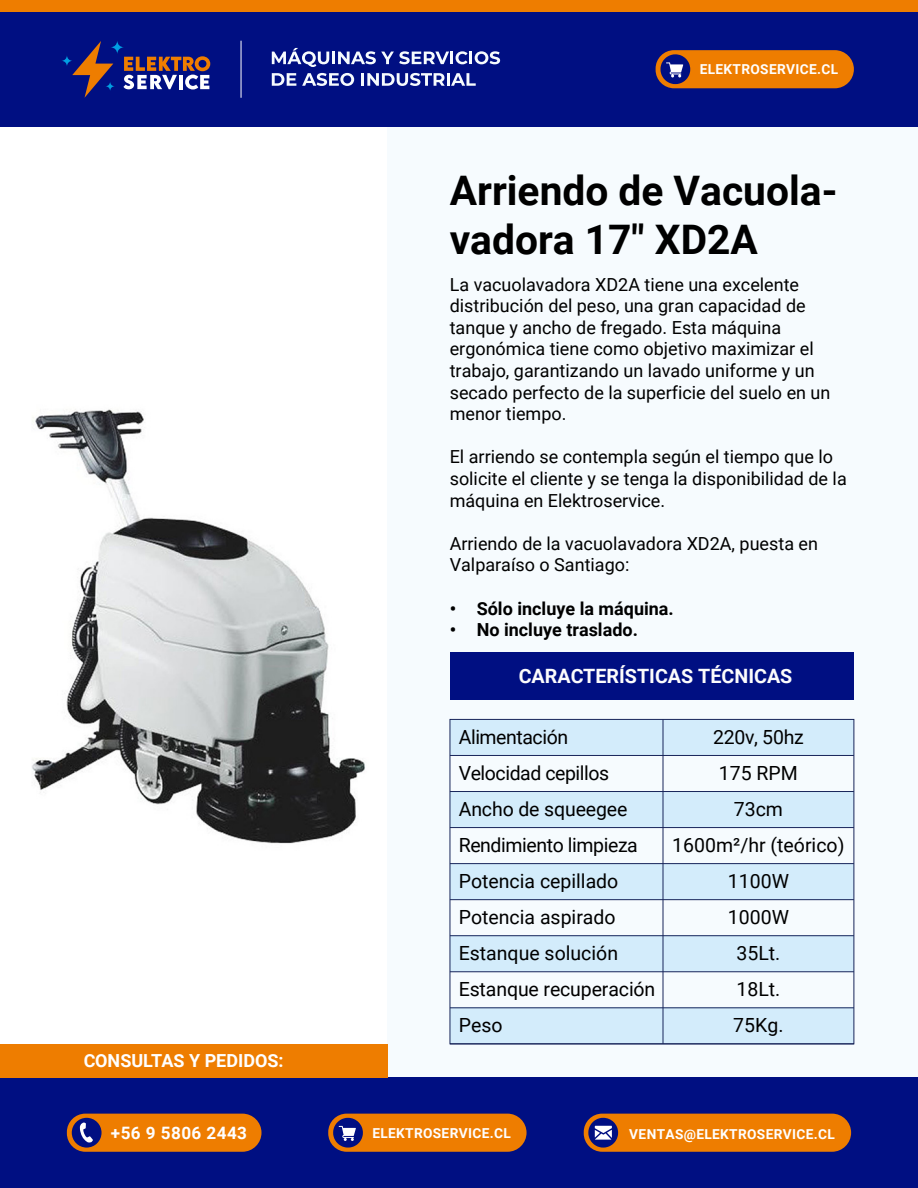
<style>
.page{position:relative;width:918px;height:1188px;background:#fff}
.page>*{position:absolute;margin:0;border:0;box-sizing:border-box;transform-origin:0 0}
.t1{font:700 40.65px/48.9px "Roboto";color:#000}
.t2{font:700 19.65px "Roboto";color:#fcfcfc}
.t3{font:19.5px/36px "Roboto";color:#000}
.t4{font:18px/21.6px "Roboto";color:#000}
.t5{font:700 18px "Roboto";color:#000}
.t6{font:700 18px "Roboto";color:#fff}
.t7{font:700 17.1px "Roboto";letter-spacing:.025em;color:#fff}
.t8{font:700 13.65px "Roboto";letter-spacing:.025em;color:#fff}
</style>
<div class="page">
<img style="left:32px;top:409px;width:333px;height:435px">
<div style="left:387px;top:118px;width:531px;height:991px;background:#f6fbfe"></div>
<div style="left:0;top:12px;width:918px;height:115px;background:#000f82"></div>
<div style="left:0;top:1077px;width:918px;height:111px;background:#000f82"></div>
<div style="left:0;top:0;width:918px;height:12px;background:#ee7d00"></div>
<svg style="left:272px;top:48px;width:228px;height:19px"></svg>
<svg style="left:272px;top:73px;width:24px;height:13px"></svg>
<svg style="left:302px;top:73px;width:52px;height:13px"></svg>
<svg style="left:361px;top:73px;width:115px;height:13px"></svg>
<div style="left:0;top:1044px;width:387px;height:33px;background:#ee7d00"></div>
<svg style="left:72px;top:41px;width:41px;height:57px"></svg>
<svg style="left:62px;top:55px;width:10px;height:11px"></svg>
<svg style="left:111px;top:41px;width:13px;height:13px"></svg>
<svg style="left:105px;top:82px;width:10px;height:9px"></svg>
<svg style="left:123px;top:56px;width:87px;height:33px"></svg>
<div style="left:584px;top:1114px;width:267px;height:38px;background:#ee7d00;border-radius:19px"></div>
<svg style="left:588px;top:1118px;width:30px;height:30px"></svg>
<div style="left:67px;top:1114px;width:195px;height:38px;background:#ee7d00;border-radius:19px"></div>
<div style="left:72px;top:1118px;width:30px;height:30px;background:#000f82;border-radius:50%"></div>
<svg style="left:79px;top:1122px;width:14px;height:21px"></svg>
<div style="left:328px;top:1114px;width:199px;height:38px;background:#ee7d00;border-radius:19px"></div>
<svg style="left:333px;top:1118px;width:30px;height:30px"></svg>
<div style="left:450px;top:652px;width:404px;height:48px;background:#000f82"></div>
<div style="left:450px;top:719px;width:404px;height:36px;background:#d3ecfb"></div>
<div style="left:450px;top:792px;width:404px;height:36px;background:#d3ecfb"></div>
<div style="left:450px;top:864px;width:404px;height:36px;background:#d3ecfb"></div>
<div style="left:450px;top:936px;width:404px;height:36px;background:#d3ecfb"></div>
<div style="left:450px;top:1008px;width:404px;height:36px;background:#d3ecfb"></div>
<hr style="left:450px;top:755px;width:404px;height:1px;background:#18255a">
<hr style="left:450px;top:791px;width:404px;height:1px;background:#18255a">
<hr style="left:450px;top:827px;width:404px;height:1px;background:#18255a">
<hr style="left:450px;top:863px;width:404px;height:1px;background:#18255a">
<hr style="left:450px;top:899px;width:404px;height:1px;background:#18255a">
<hr style="left:450px;top:935px;width:404px;height:1px;background:#18255a">
<hr style="left:450px;top:971px;width:404px;height:1px;background:#18255a">
<hr style="left:450px;top:1007px;width:404px;height:1px;background:#18255a">
<div style="left:450px;top:719px;width:404px;height:325px;border:1px solid #18255a"></div>
<hr style="left:663px;top:719px;width:1px;height:325px;background:#18255a">
<hr style="left:241px;top:41px;width:1px;height:57px;background:#fff">
<div style="left:656px;top:50px;width:198px;height:38px;background:#ee7d00;border-radius:19px"></div>
<svg style="left:660px;top:54px;width:30px;height:30px"></svg>
<p class="t8" style="left:700px;top:60px;width:140px">ELEKTROSERVICE.CL</p>
<h1 class="t1" style="left:450px;top:164px;width:389px">Arriendo de Vacuola&shy;vadora 17″ XD2A</h1>
<p class="t4" style="left:450px;top:273px;width:382px">La vacuolavadora XD2A tiene una excelente distribución del peso, una gran capacidad de tanque y ancho de fregado. Esta máquina ergonómica tiene como objetivo maximizar el trabajo, garantizando un lavado uniforme y un secado perfecto de la superficie del suelo en un menor tiempo.</p>
<p class="t4" style="left:450px;top:446px;width:399px">El arriendo se contempla según el tiempo que lo solicite el cliente y se tenga la disponibilidad de la máquina en Elektroservice.</p>
<p class="t4" style="left:450px;top:532px;width:370px">Arriendo de la vacuolavadora XD2A, puesta en<br>Valparaíso o Santiago:</p>
<p class="t5" style="left:450px;top:596px;width:226px">• Sólo incluye la máquina.</p>
<p class="t5" style="left:450px;top:617px;width:190px">• No incluye traslado.</p>
<p class="t2" style="left:519px;top:662px;width:275px">CARACTERÍSTICAS TÉCNICAS</p>
<p class="t6" style="left:84px;top:1048px;width:201px">CONSULTAS Y PEDIDOS:</p>
<p class="t3" style="left:459px;top:718px;width:198px">Alimentación<br>Velocidad cepillos<br>Ancho de squeegee<br>Rendimiento limpieza<br>Potencia cepillado<br>Potencia aspirado<br>Estanque solución<br>Estanque recuperación<br>Peso</p>
<p class="t3" style="left:672px;top:718px;width:174px;text-align:center">220v, 50hz<br>175 RPM<br>73cm<br>1600m²/hr (teórico)<br>1100W<br>1000W<br>35Lt.<br>18Lt.<br>75Kg.</p>
<p class="t7" style="left:111px;top:1121px;width:138px">+56 9 5806 2443</p>
<p class="t8" style="left:372px;top:1123px;width:140px">ELEKTROSERVICE.CL</p>
<p class="t8" style="left:629px;top:1124px;width:207px">VENTAS@ELEKTROSERVICE.CL</p>
</div>
